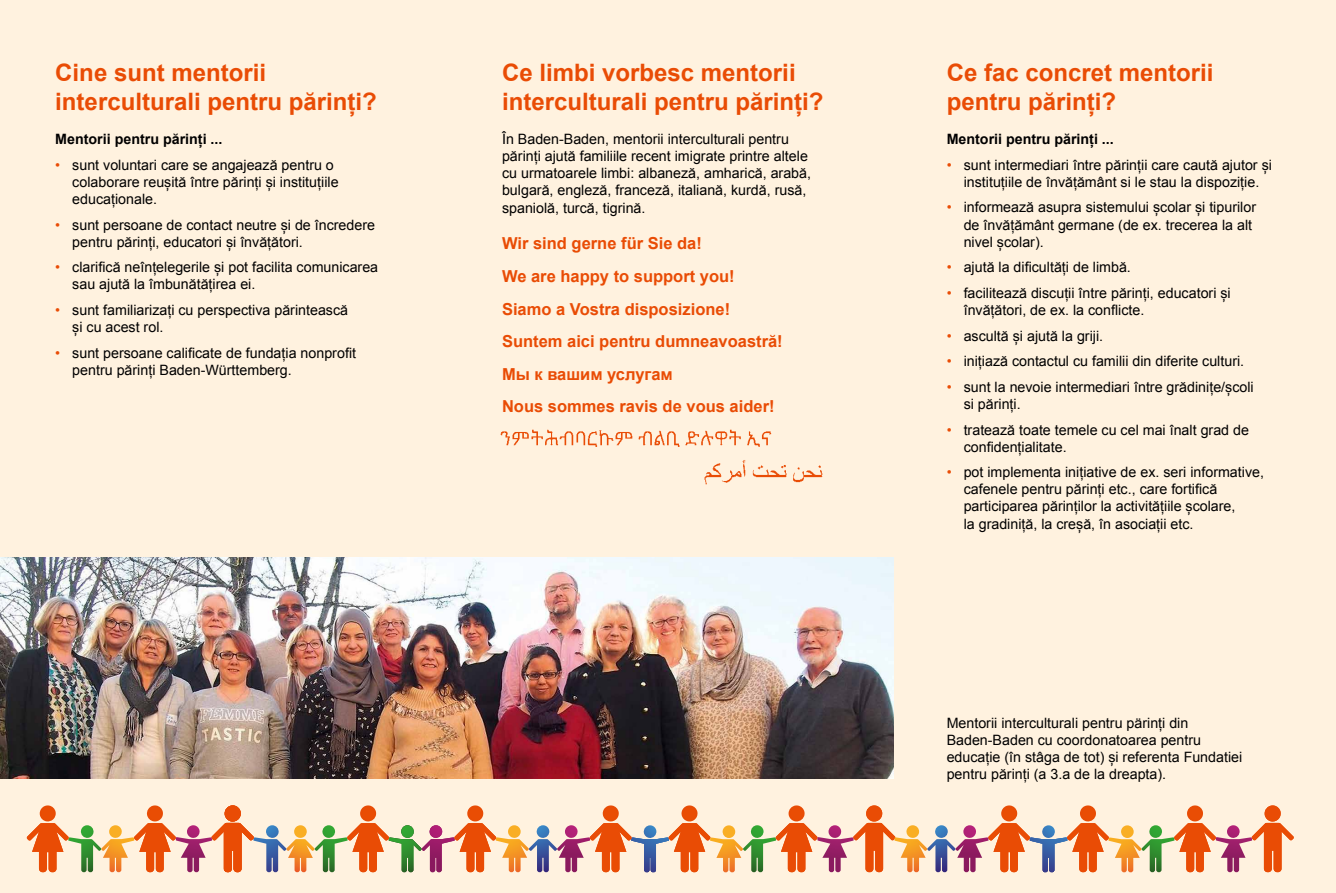
<style>
.page{position:relative;width:1336px;height:893px;background:#fff}
.page>*{position:absolute;margin:0;border:0;box-sizing:border-box;transform-origin:0 0}
.Überschrift_2{font:700 24px/28.8px "Arial";color:#e94c05}
.Überschrift_2-2{font:700 16.5px "Arial";color:#e94c05}
.Auflistung-Text{font:14.25px/17.1px "Arial";color:#000}
.t1{font:700 14.25px "Arial";color:#000}
.s1{color:#e94c05}
</style>
<div class="page">
<div style="left:0;top:0;width:1335px;height:893px;background:#fff2df"></div>
<img style="left:0;top:557px;width:893px;height:221px">
<img style="left:500px;top:429px;width:272px;height:18px">
<img style="left:704px;top:460px;width:119px;height:25px">
<svg style="left:294px;top:825px;width:13px;height:13px"></svg>
<img style="left:286px;top:839px;width:28px;height:33px">
<svg style="left:528px;top:825px;width:29px;height:47px"></svg>
<img style="left:146px;top:805px;width:17px;height:17px">
<img style="left:40px;top:805px;width:16px;height:17px">
<svg style="left:27px;top:823px;width:74px;height:49px"></svg>
<img style="left:360px;top:805px;width:16px;height:17px">
<img style="left:602px;top:805px;width:17px;height:17px">
<img style="left:467px;top:805px;width:17px;height:17px">
<svg style="left:314px;top:823px;width:182px;height:49px"></svg>
<img style="left:681px;top:805px;width:15px;height:16px">
<svg style="left:590px;top:823px;width:120px;height:49px"></svg>
<img style="left:788px;top:805px;width:16px;height:17px">
<svg style="left:109px;top:825px;width:13px;height:12px"></svg>
<img style="left:101px;top:837px;width:33px;height:35px">
<svg style="left:508px;top:825px;width:12px;height:12px"></svg>
<img style="left:495px;top:837px;width:33px;height:35px">
<svg style="left:722px;top:825px;width:13px;height:12px"></svg>
<img style="left:709px;top:837px;width:34px;height:35px">
<svg style="left:565px;top:825px;width:13px;height:12px"></svg>
<img style="left:557px;top:837px;width:33px;height:35px">
<svg style="left:187px;top:825px;width:13px;height:12px"></svg>
<img style="left:177px;top:837px;width:34px;height:35px">
<svg style="left:134px;top:823px;width:43px;height:49px"></svg>
<svg style="left:211px;top:805px;width:75px;height:67px"></svg>
<svg style="left:828px;top:825px;width:13px;height:12px"></svg>
<img style="left:818px;top:837px;width:35px;height:35px">
<svg style="left:743px;top:823px;width:75px;height:49px"></svg>
<svg style="left:927px;top:825px;width:28px;height:47px"></svg>
<img style="left:1001px;top:805px;width:16px;height:17px">
<svg style="left:853px;top:805px;width:42px;height:67px"></svg>
<img style="left:1080px;top:805px;width:15px;height:17px">
<svg style="left:988px;top:823px;width:120px;height:49px"></svg>
<img style="left:1187px;top:805px;width:16px;height:17px">
<img style="left:906px;top:825px;width:13px;height:12px">
<img style="left:894px;top:837px;width:33px;height:35px">
<svg style="left:1121px;top:825px;width:12px;height:12px"></svg>
<img style="left:1108px;top:837px;width:33px;height:35px">
<svg style="left:963px;top:825px;width:13px;height:12px"></svg>
<img style="left:955px;top:837px;width:33px;height:35px">
<svg style="left:1227px;top:825px;width:12px;height:12px"></svg>
<img style="left:1216px;top:837px;width:35px;height:35px">
<svg style="left:1141px;top:823px;width:75px;height:49px"></svg>
<svg style="left:1251px;top:805px;width:42px;height:67px"></svg>
<p class="Überschrift_2" style="left:55px;top:59px;width:323px">Cine sunt mentorii interculturali pentru părinți?</p>
<p class="t1" style="left:55px;top:130px;width:169px">Mentorii pentru părinți ...</p>
<p class="Auflistung-Text" style="left:72px;top:156px;width:268px;text-indent:-17px"><span class="s1">•</span> sunt voluntari care se angajează pentru o colaborare reușită între părinți și instituțiile educaționale.</p>
<p class="Auflistung-Text" style="left:72px;top:216px;width:304px;text-indent:-17px"><span class="s1">•</span> sunt persoane de contact neutre și de încredere pentru părinți, educatori și învățători.</p>
<p class="Auflistung-Text" style="left:72px;top:259px;width:307px;text-indent:-17px"><span class="s1">•</span> clarifică neînțelegerile și pot facilita comunicarea sau ajută la îmbunătățirea ei.</p>
<p class="Auflistung-Text" style="left:72px;top:302px;width:277px;text-indent:-17px"><span class="s1">•</span> sunt familiarizați cu perspectiva părintească și cu acest rol.</p>
<p class="Auflistung-Text" style="left:72px;top:344px;width:285px;text-indent:-17px"><span class="s1">•</span> sunt persoane calificate de fundația nonprofit pentru părinți Baden-Württemberg.</p>
<p class="Überschrift_2" style="left:502px;top:59px;width:323px">Ce limbi vorbesc mentorii interculturali pentru părinți?</p>
<p class="Auflistung-Text" style="left:502px;top:131px;width:310px">În Baden-Baden, mentorii interculturali pentru părinți ajută familiile recent imigrate printre altele cu urmatoarele limbi: albaneză, amharică, arabă, bulgară, engleză, franceză, italiană, kurdă, rusă, spaniolă, turcă, tigrină.</p>
<p class="Überschrift_2-2" style="left:502px;top:233px;width:201px">Wir sind gerne für Sie da!</p>
<p class="Überschrift_2-2" style="left:502px;top:265px;width:234px">We are happy to support you!</p>
<p class="Überschrift_2-2" style="left:502px;top:298px;width:230px">Siamo a Vostra disposizione!</p>
<p class="Überschrift_2-2" style="left:502px;top:330px;width:282px">Suntem aici pentru dumneavoastră!</p>
<p class="Überschrift_2-2" style="left:502px;top:363px;width:172px">Мы к вашим услугам</p>
<p class="Überschrift_2-2" style="left:502px;top:395px;width:274px">Nous sommes ravis de vous aider!</p>
<p class="Überschrift_2" style="left:946px;top:59px;width:268px">Ce fac concret mentorii pentru părinți?</p>
<p class="t1" style="left:946px;top:130px;width:169px">Mentorii pentru părinți ...</p>
<p class="Auflistung-Text" style="left:946px;top:156px;width:327px;text-align:center"><span class="s1">•</span> sunt intermediari între părinții care caută ajutor și instituțiile de învățământ si le stau la dispoziție.</p>
<p class="Auflistung-Text" style="left:963px;top:199px;width:294px;text-indent:-17px"><span class="s1">•</span> informează asupra sistemului școlar și tipurilor de învățământ germane (de ex. trecerea la alt nivel școlar).</p>
<p class="Auflistung-Text" style="left:946px;top:259px;width:186px"><span class="s1">•</span> ajută la dificultăți de limbă.</p>
<p class="Auflistung-Text" style="left:963px;top:284px;width:268px;text-indent:-17px"><span class="s1">•</span> facilitează discuții între părinți, educatori și învățători, de ex. la conflicte.</p>
<p class="Auflistung-Text" style="left:946px;top:327px;width:158px"><span class="s1">•</span> ascultă și ajută la griji.</p>
<p class="Auflistung-Text" style="left:946px;top:353px;width:299px"><span class="s1">•</span> inițiază contactul cu familii din diferite culturi.</p>
<p class="Auflistung-Text" style="left:963px;top:378px;width:291px;text-indent:-17px"><span class="s1">•</span> sunt la nevoie intermediari între grădinițe/școli si părinți.</p>
<p class="Auflistung-Text" style="left:963px;top:421px;width:287px;text-indent:-17px"><span class="s1">•</span> tratează toate temele cu cel mai înalt grad de confidențialitate.</p>
<p class="Auflistung-Text" style="left:963px;top:464px;width:302px;text-indent:-17px"><span class="s1">•</span> pot implementa inițiative de ex. seri informative, cafenele pentru părinți etc., care fortifică participarea părinților la activitățiile școlare,<br>la gradiniță, la creșă, în asociații etc.</p>
<p class="Auflistung-Text" style="left:946px;top:714px;width:297px">Mentorii interculturali pentru pärinți din Baden-Baden cu coordonatoarea pentru educație (în stâga de tot) și referenta Fundatiei pentru părinți (a 3.a de la dreapta).</p>
</div>
